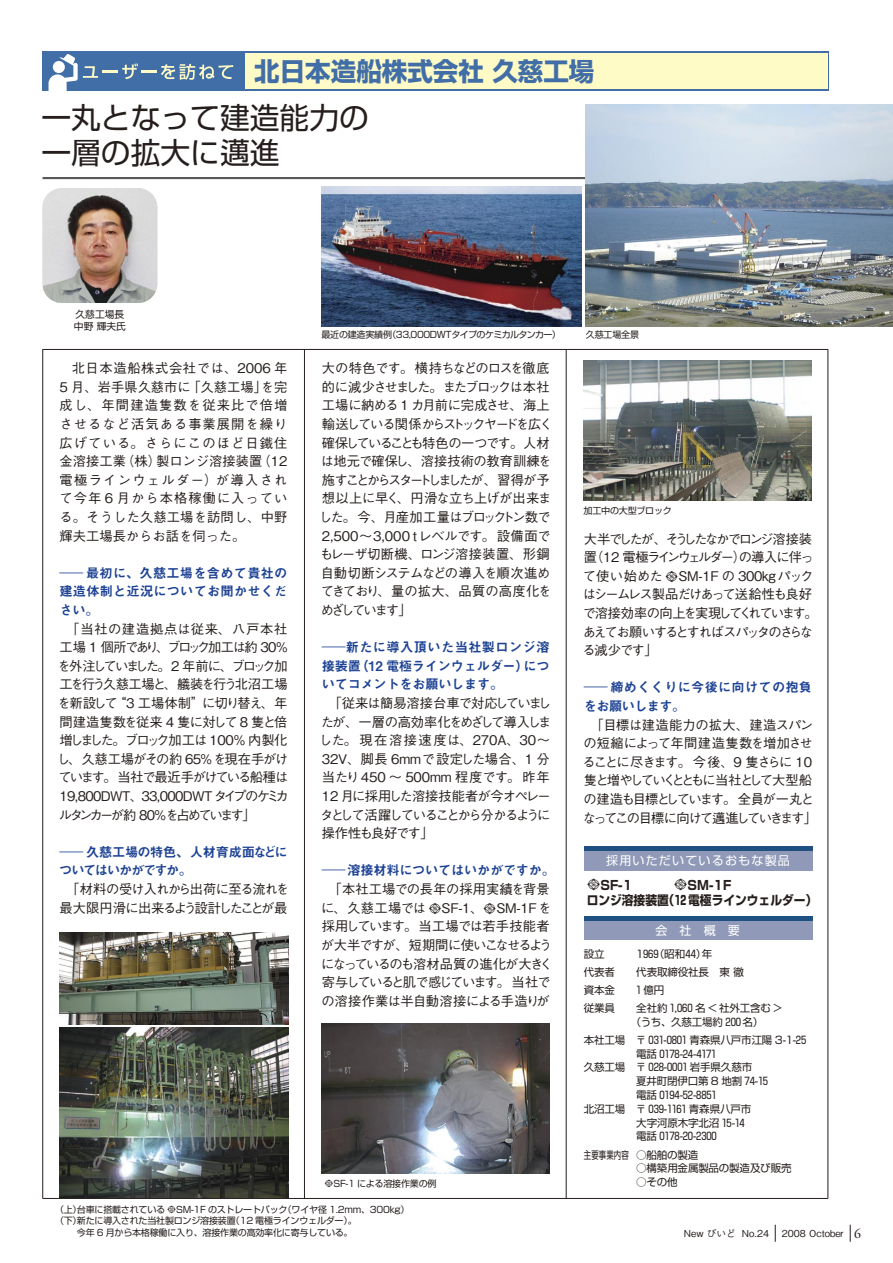
<style>
.page{position:relative;width:893px;height:1263px;background:#fff}
.page>*{position:absolute;margin:0;border:0;box-sizing:border-box;transform-origin:0 0}
.t1{font:29.7px/35.1px "Shin Go Pro";color:#251e1c}
.t2{font:700 25.5px "Shin Go Pro";color:#416ea7}
.t3{font:500 13.35px/18.6px "Gothic BBB Pro";letter-spacing:-.075em;color:#251e1c;text-align:justify}
.t4{font:500 13.35px/18.6px "Gothic BBB Pro";letter-spacing:-.05em;color:#251e1c;text-align:center}
.t5{font:500 13.35px/18.6px "Gothic BBB Pro";letter-spacing:-.115em;color:#251e1c}
.t6{font:500 13.35px/18.6px "Gothic BBB Pro";letter-spacing:-.1em;color:#251e1c;text-align:center}
.t7{font:13.35px/18.6px "Midashi Go Pro MB31";letter-spacing:-.025em;color:#1d4294;text-align:justify}
.t8{font:13.35px/18.6px "Midashi Go Pro MB31";letter-spacing:-.08em;color:#1d4294}
.t9{font:13.35px/18.6px "Midashi Go Pro MB31";letter-spacing:.015em;color:#1d4294}
.t10{font:700 12.75px/15.5px "Shin Go Pro";color:#251e1c;text-align:center;scale:.93 1}
.t11{font:12px "Shin Go Pro";letter-spacing:.1em;color:#fff}
.t12{font:10.5px/13.8px "Shin Go Pro";letter-spacing:-.01em;color:#251e1c}
.t13{font:10.5px "Shin Go Pro";letter-spacing:.01em;color:#251e1c;scale:.7 1}
.t14{font:9.75px/12px "Shin Go Pro";color:#251e1c}
.t15{font:500 9.6px "Gothic BBB Pro";color:#251e1c}
.t16{font:9px "Shin Go Pro";letter-spacing:-.025em;color:#251e1c}
.t17{font:9px "Shin Go Pro";letter-spacing:-.05em;color:#251e1c}
.s1{font-family:"Gothic BBB Pro";font-weight:500}
.s2{font-family:"Bead";font-weight:400}
.s3{font-family:"Bead"}
.s4{font-family:"Bead";font-weight:400;font-size:13.8px}
.s5{font-family:"Adobe Garamond Pro";font-weight:400;font-size:13.8px}
</style>
<div class="page">
<div style="left:43px;top:51px;width:786px;height:40px;background:#416ea7"></div>
<div style="left:245px;top:53px;width:582px;height:36px;background:#fffbc7"></div>
<svg style="left:49px;top:54px;width:184px;height:37px"></svg>
<svg style="left:775px;top:1225px;width:1px;height:17px"></svg>
<svg style="left:850px;top:1225px;width:1px;height:17px"></svg>
<hr style="left:43px;top:177px;width:786px;height:2px;background:#595858">
<hr style="left:43px;top:1198px;width:785px;height:1px;background:#251e1c">
<hr style="left:42px;top:349px;width:1px;height:849px;background:#251e1c">
<hr style="left:304px;top:349px;width:1px;height:849px;background:#251e1c">
<hr style="left:566px;top:349px;width:1px;height:849px;background:#251e1c">
<hr style="left:43px;top:349px;width:785px;height:1px;background:#251e1c">
<hr style="left:828px;top:349px;width:1px;height:849px;background:#251e1c">
<img style="left:43px;top:188px;width:114px;height:115px">
<img style="left:586px;top:105px;width:307px;height:221px">
<img style="left:321px;top:1023px;width:229px;height:151px">
<img style="left:60px;top:1028px;width:228px;height:169px">
<img style="left:60px;top:933px;width:228px;height:91px">
<img style="left:584px;top:361px;width:227px;height:140px">
<img style="left:321px;top:187px;width:260px;height:139px">
<div style="left:584px;top:916px;width:228px;height:24px;background:#909ab8"></div>
<hr style="left:584px;top:916px;width:228px;height:4px;background:#1e5181">
<div style="left:584px;top:847px;width:228px;height:24px;background:#909ab8"></div>
<hr style="left:584px;top:847px;width:228px;height:4px;background:#1e5181">
<h2 class="t2" style="left:254px;top:51px;width:342px">北日本造船株式会社 久慈工場</h2>
<h1 class="t1" style="left:41px;top:96px;width:329px">一丸となって建造能力の一層の拡大に邁進</h1>
<p class="t14" style="left:74px;top:307px;width:53px">久慈工場長中野 輝夫氏</p>
<p class="t3" style="left:60px;top:357px;width:230px;text-indent:12px">北日本造船株式会社では、2006 年5 月、岩手県久慈市に「久慈工場」を完成し、年間建造隻数を従来比で倍増させるなど活気ある事業展開を繰り広げている。さらにこのほど日鐵住金溶接工業（株）製ロンジ溶接装置（12電極ラインウェルダー）が導入されて今年 6 月から本格稼働に入っている。そうした久慈工場を訪問し、中野輝夫工場長からお話を伺った。</p>
<p class="t7" style="left:60px;top:562px;width:230px"><span class="s1">―</span>最初に、久慈工場を含めて貴社の建造体制と近況についてお聞かせください。</p>
<p class="t3" style="left:57px;top:618px;width:233px;text-indent:9px">「当社の建造拠点は従来、八戸本社工場 1 個所であり、ブロック加工は約 30%を外注していました。 2 年前に、ブロック加工を行う久慈工場と、艤装を行う北沼工場を新設して“3 工場体制”に切り替え、年間建造隻数を従来 4 隻に対して 8 隻と倍増しました。ブロック加工は 100% 内製化し、久慈工場がその約 65%を現在手がけています。当社で最近手がけている船種は19,800DWT、33,000DWTタイプのケミカルタンカーが約 80%を占めています」</p>
<p class="t8" style="left:59px;top:841px;width:230px"><span class="s1">―</span>久慈工場の特色、人材育成面などについてはいかがですか。</p>
<p class="t3" style="left:60px;top:878px;width:231px;text-align:center">「材料の受け入れから出荷に至る流れを最大限円滑に出来るよう設計したことが最</p>
<p class="t17" style="left:321px;top:327px;width:241px">最近の建造実績例（33,000DWTタイプのケミカルタンカー）</p>
<p class="t3" style="left:319px;top:357px;width:235px;text-align:left">大の特色です。横持ちなどのロスを徹底的に減少させました。またブロックは本社工場に納める 1 カ月前に完成させ、海上輸送している関係からストックヤードを広く確保していることも特色の一つです。人材は地元で確保し、溶接技術の教育訓練を施すことからスタートしましたが、習得が予想以上に早く、円滑な立ち上げが出来ました。今、月産加工量はブロックトン数で<br>2,500～3,000 tレベルです。設備面でもレーザ切断機、ロンジ溶接装置、形鋼自動切断システムなどの導入を順次進めてきており、量の拡大、品質の高度化をめざしています」</p>
<p class="t7" style="left:322px;top:636px;width:230px"><span class="s1">―</span>新たに導入頂いた当社製ロンジ溶接装置（12 電極ラインウェルダー）についてコメントをお願いします。</p>
<p class="t3" style="left:319px;top:692px;width:234px;text-indent:9px">「従来は簡易溶接台車で対応していましたが、一層の高効率化をめざして導入しました。現在溶接速度は、270A、30～32V、脚長 6mmで設定した場合、1 分当たり450 ～ 500mm 程度です。昨年12 月に採用した溶接技能者が今オペレータとして活躍していることから分かるように操作性も良好です」</p>
<p class="t7" style="left:322px;top:859px;width:235px"><span class="s1">―</span>溶接材料についてはいかがですか。</p>
<p class="t4" style="left:321px;top:878px;width:233px">「本社工場での長年の採用実績を背景に、久慈工場では <span class="s2">*</span>SF-1、<span class="s2">*</span>SM-1Fを採用しています。当工場では若手技能者が大半ですが、短期間に使いこなせるようになっているのも溶材品質の進化が大きく寄与していると肌で感じています。当社での溶接作業は半自動溶接による手造りが</p>
<p class="t16" style="left:325px;top:1176px;width:113px"><span class="s3">*</span>SF-1 による溶接作業の例</p>
<p class="t16" style="left:55px;top:1202px;width:356px">（上）台車に搭載されている <span class="s3">*</span>SM-1F のストレートパック（ワイヤ径 1.2mm、300kg）</p>
<p class="t16" style="left:55px;top:1213px;width:303px">（下）新たに導入された当社製ロンジ溶接装置（12 電極ラインウェルダー）。</p>
<p class="t16" style="left:60px;top:1225px;width:295px">　　今年 6 月から本格稼働に入り、溶接作業の高効率化に寄与している。</p>
<p class="t16" style="left:586px;top:327px;width:55px">久慈工場全景</p>
<p class="t16" style="left:584px;top:503px;width:90px">加工中の大型ブロック</p>
<p class="t5" style="left:582px;top:528px;width:237px">大半でしたが、そうしたなかでロンジ溶接装置（12 電極ラインウェルダー）の導入に伴って使い始めた <span class="s2">*</span>SM-1F の 300kgパックはシームレス製品だけあって送給性も良好で溶接効率の向上を実現してくれています。あえてお願いするとすればスパッタのさらなる減少です」</p>
<p class="t9" style="left:584px;top:676px;width:230px"><span class="s1">―</span>締めくくりに今後に向けての抱負をお願いします。</p>
<p class="t6" style="left:582px;top:714px;width:236px">「目標は建造能力の拡大、建造スパンの短縮によって年間建造隻数を増加させることに尽きます。今後、9 隻さらに 10隻と増やしていくとともに当社として大型船の建造も目標としています。全員が一丸となってこの目標に向けて邁進していきます」</p>
<p class="t11" style="left:606px;top:851px;width:185px">採用いただいているおもな製品</p>
<p class="t10" style="left:587px;top:876px;width:51px"><span class="s4">*</span>SF-1</p>
<p class="t10" style="left:587px;top:876px;width:249px"><span class="s4">*</span>SM-1F<br>ロンジ溶接装置（12電極ラインウェルダー）</p>
<p class="t11" style="left:656px;top:920px;width:86px">会社概要</p>
<p class="t12" style="left:584px;top:945px;width:22px">設立</p>
<p class="t12" style="left:636px;top:945px;width:78px">1969（昭和44）年</p>
<p class="t12" style="left:584px;top:963px;width:33px">代表者</p>
<p class="t12" style="left:636px;top:963px;width:109px">代表取締役社長　東 徹</p>
<p class="t12" style="left:584px;top:981px;width:33px">資本金</p>
<p class="t12" style="left:636px;top:981px;width:30px">1 億円</p>
<p class="t12" style="left:584px;top:1000px;width:33px">従業員</p>
<p class="t12" style="left:631px;top:1000px;width:153px;text-indent:6px">全社約 1,060 名 &lt; 社外工含む &gt;（うち、久慈工場約 200名）</p>
<p class="t12" style="left:584px;top:1031px;width:224px">本社工場 〒 031-0801 青森県八戸市江陽 3-1-25</p>
<p class="t12" style="left:636px;top:1045px;width:82px">電話 0178-24-4171</p>
<p class="t12" style="left:584px;top:1059px;width:170px">久慈工場 〒 028-0001 岩手県久慈市</p>
<p class="t12" style="left:636px;top:1073px;width:133px">夏井町閉伊口第 8 地割 74-15</p>
<p class="t12" style="left:636px;top:1087px;width:82px">電話 0194-52-8851</p>
<p class="t12" style="left:584px;top:1101px;width:169px">北沼工場 〒 039-1161 青森県八戸市</p>
<p class="t12" style="left:636px;top:1114px;width:110px">大字河原木字北沼 15-14</p>
<p class="t12" style="left:636px;top:1128px;width:82px">電話 0178-20-2300</p>
<p class="t13" style="left:584px;top:1146px;width:165px">主要事業内容 ○船舶の製造</p>
<p class="t12" style="left:636px;top:1160px;width:157px">○構築用金属製品の製造及び販売</p>
<p class="t12" style="left:636px;top:1174px;width:43px">○その他</p>
<p class="t15" style="left:684px;top:1225px;width:87px">New びいど No.24</p>
<p class="t15" style="left:782px;top:1225px;width:81px">2008 October <span class="s5">6</span></p>
</div>
